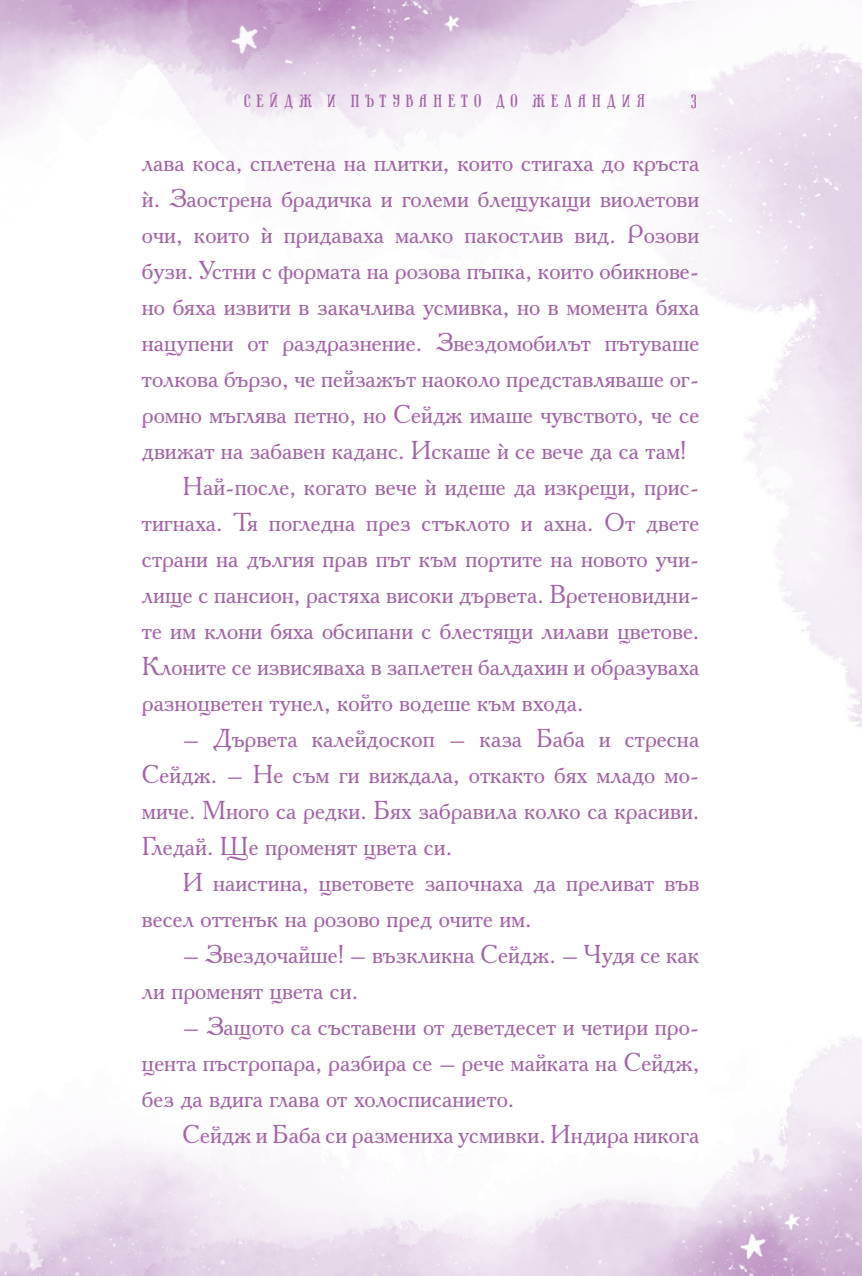
<style>
.page{position:relative;width:862px;height:1276px;background:#fff}
.page>*{position:absolute;margin:0;border:0;box-sizing:border-box;transform-origin:0 0}
.t1{font:25.88px/36px "Academy";color:#a463a8;text-align:justify}
.t2{font:18px "d Phaeton";letter-spacing:.31em;color:#a463a8}
.t3{font:18px "Verve Std";color:#a463a8}
</style>
<div class="page">
<img style="left:0;top:0;width:861px;height:1276px">
<p class="t2" style="left:244px;top:90px;width:402px">СЕЙДЖ И ПЪТУВАНЕТО ДО ЖЕЛАНДИЯ</p>
<p class="t3" style="left:690px;top:91px;width:7px">3</p>
<p class="t1" style="left:142px;top:144px;width:558px">лава коса, сплетена на плитки, които стигаха до кръста</p>
<p class="t1" style="left:142px;top:180px;width:558px">э. Заострена брадичка и големи блещукащи виолетови</p>
<p class="t1" style="left:142px;top:216px;width:558px">очи, които э придаваха малко пакостлив вид. Розови</p>
<p class="t1" style="left:142px;top:252px;width:558px">бузи. Устни с формата на розова пъпка, които обикнове-</p>
<p class="t1" style="left:142px;top:288px;width:558px">но бяха извити в закачлива усмивка, но в момента бяха</p>
<p class="t1" style="left:142px;top:324px;width:558px">нацупени от раздразнение. Звездомобилът пътуваше</p>
<p class="t1" style="left:142px;top:360px;width:558px">толкова бързо, че пейзажът наоколо представляваше ог-</p>
<p class="t1" style="left:142px;top:396px;width:558px">ромно мъглява петно, но Сейдж имаше чувството, че се</p>
<p class="t1" style="left:142px;top:432px;width:546px">движат на забавен каданс. Искаше э се вече да са там!</p>
<p class="t1" style="left:182px;top:468px;width:518px">Най-после, когато вече э идеше да изкрещи, прис-</p>
<p class="t1" style="left:142px;top:504px;width:558px">тигнаха. Тя погледна през стъклото и ахна. От двете</p>
<p class="t1" style="left:142px;top:540px;width:558px">страни на дългия прав път към портите на новото учи-</p>
<p class="t1" style="left:142px;top:576px;width:558px">лище с пансион, растяха високи дървета. Вретеновидни-</p>
<p class="t1" style="left:142px;top:612px;width:558px">те им клони бяха обсипани с блестящи лилави цветове.</p>
<p class="t1" style="left:142px;top:648px;width:558px">Клоните се извисяваха в заплетен балдахин и образуваха</p>
<p class="t1" style="left:142px;top:684px;width:443px">разноцветен тунел, който водеше към входа.</p>
<p class="t1" style="left:142px;top:720px;width:558px;text-indent:40px">– Дървета калейдоскоп – каза Баба и стресна Сейдж. – Не съм ги виждала, откакто бях младо мо&shy;миче. Много са редки. Бях забравила колко са красиви.<br>Гледай. Ще променят цвета си.</p>
<p class="t1" style="left:142px;top:864px;width:558px;text-indent:40px">И наистина, цветовете започнаха да преливат във весел оттенък на розово пред очите им.</p>
<p class="t1" style="left:142px;top:936px;width:558px;text-indent:40px">– Звездочайше! – възкликна Сейдж. – Чудя се как ли променят цвета си.</p>
<p class="t1" style="left:142px;top:1008px;width:558px;text-indent:40px">– Защото са съставени от деветдесет и четири про&shy;цента пъстропара, разбира се – рече майката на Сейдж, без да вдига глава от холосписанието.</p>
<p class="t1" style="left:182px;top:1116px;width:518px">Сейдж и Баба си размениха усмивки. Индира никога</p>
</div>
